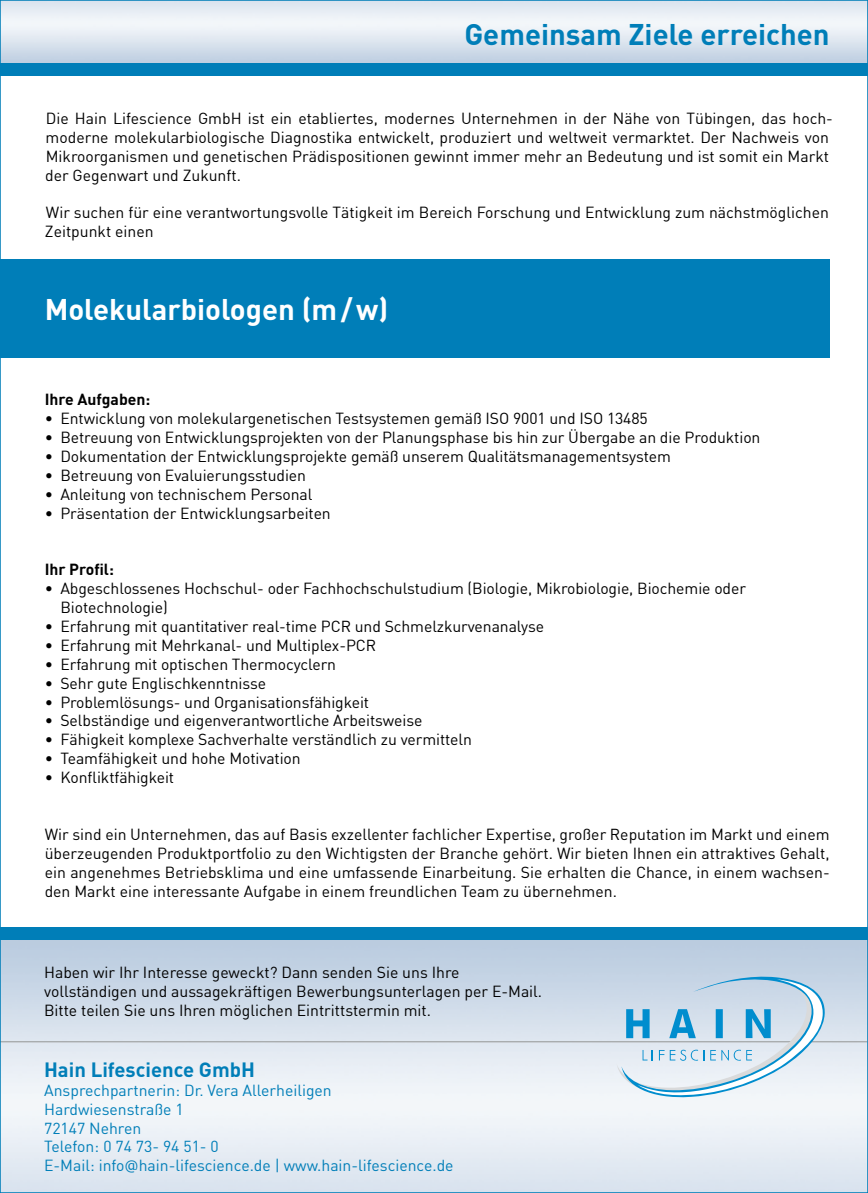
<style>
.page{position:relative;width:868px;height:1193px;background:#fff}
.page>*{position:absolute;margin:0;border:0;box-sizing:border-box;transform-origin:0 0}
.t1{font:700 29.25px "DIN";color:#007eb8}
.t2{font:700 29.25px "DIN";color:#fff}
.t3{font:700 20.25px "DIN";color:#007eb8}
.t4{font:15.75px/18.9px "DIN";letter-spacing:-.005em;color:#000}
.t5{font:15.75px/18.9px "DIN";color:#007eb8}
.t6{font:700 15.75px "DIN";color:#000}
.s1{font-family:"Verdana";font-size:14.17px}
</style>
<div class="page">
<div style="left:0;top:63px;width:867px;height:13px;background:#007eb8"></div>
<div style="left:0;top:927px;width:867px;height:13px;background:#007eb8"></div>
<hr style="left:0;top:1041px;width:867px;height:1px;background:#9c9e9f">
<svg style="left:616px;top:976px;width:213px;height:123px;background:#c3daea"></svg>
<div style="left:0;top:259px;width:829px;height:99px;background:#007eb8"></div>
<h1 class="t1" style="left:464px;top:15px;width:367px">Gemeinsam Ziele erreichen</h1>
<p class="t4" style="left:45px;top:109px;width:789px">Die Hain Lifescience GmbH ist ein etabliertes, modernes Unternehmen in der Nähe von Tübingen, das hoch&shy;moderne molekularbiologische Diagnostika entwickelt, produziert und weltweit vermarktet. Der Nachweis von Mikroorganismen und genetischen Prädispositionen gewinnt immer mehr an Bedeutung und ist somit ein Markt der Gegenwart und Zukunft.</p>
<p class="t4" style="left:45px;top:203px;width:785px">Wir suchen für eine verantwortungsvolle Tätigkeit im Bereich Forschung und Entwicklung zum nächstmöglichen<br>Zeitpunkt einen</p>
<h1 class="t2" style="left:45px;top:290px;width:345px">Molekularbiologen (m/w)</h1>
<p class="t6" style="left:45px;top:389px;width:107px">Ihre Aufgaben:</p>
<p class="t4" style="left:45px;top:408px;width:604px">• Entwicklung von molekulargenetischen Testsystemen gemäß ISO 9001 und ISO 13485</p>
<p class="t4" style="left:45px;top:427px;width:717px">• Betreuung von Entwicklungsprojekten von der Planungsphase bis hin zur Übergabe an die Produktion</p>
<p class="t4" style="left:45px;top:446px;width:627px">• Dokumentation der Entwicklungsprojekte gemäß unserem Qualitätsmanagementsystem</p>
<p class="t4" style="left:45px;top:465px;width:263px">• Betreuung von Evaluierungsstudien</p>
<p class="t4" style="left:45px;top:484px;width:269px">• Anleitung von technischem Personal</p>
<p class="t4" style="left:45px;top:503px;width:287px">• Präsentation der Entwicklungsarbeiten</p>
<p class="t6" style="left:45px;top:559px;width:71px">Ihr Profil:</p>
<p class="t4" style="left:60px;top:579px;width:687px;text-indent:-16px">• Abgeschlossenes Hochschul- oder Fachhochschulstudium (Biologie, Mikrobiologie, Biochemie oder<br>Biotechnologie)</p>
<p class="t4" style="left:45px;top:616px;width:501px">• Erfahrung mit quantitativer real-time PCR und Schmelzkurvenanalyse</p>
<p class="t4" style="left:45px;top:635px;width:333px">• Erfahrung mit Mehrkanal- und Multiplex-PCR</p>
<p class="t4" style="left:45px;top:654px;width:293px">• Erfahrung mit optischen Thermocyclern</p>
<p class="t4" style="left:45px;top:673px;width:223px">• Sehr gute Englischkenntnisse</p>
<p class="t4" style="left:45px;top:692px;width:326px">• Problemlösungs- und Organisationsfähigkeit</p>
<p class="t4" style="left:45px;top:711px;width:379px">• Selbständige und eigenverantwortliche Arbeitsweise</p>
<p class="t4" style="left:45px;top:730px;width:428px">• Fähigkeit komplexe Sachverhalte verständlich zu vermitteln</p>
<p class="t4" style="left:45px;top:749px;width:257px">• Teamfähigkeit und hohe Motivation</p>
<p class="t4" style="left:45px;top:768px;width:131px">• Konfliktfähigkeit</p>
<p class="t4" style="left:45px;top:824px;width:786px;text-align:justify">Wir sind ein Unternehmen, das auf Basis exzellenter fachlicher Expertise, großer Reputation im Markt und einem überzeugenden Produktportfolio zu den Wichtigsten der Branche gehört. Wir bieten Ihnen ein attraktives Gehalt, ein angenehmes Betriebsklima und eine umfassende Einarbeitung. Sie erhalten die Chance, in einem wachsen&shy;den Markt eine interessante Aufgabe in einem freundlichen Team zu übernehmen.</p>
<p class="t4" style="left:44px;top:962px;width:499px">Haben wir Ihr Interesse geweckt? Dann senden Sie uns Ihre vollständigen und aussagekräftigen Bewerbungsunterlagen per E-Mail.<br>Bitte teilen Sie uns Ihren möglichen Eintrittstermin mit.</p>
<p class="t3" style="left:44px;top:1056px;width:212px">Hain Lifescience GmbH</p>
<p class="t5" style="left:44px;top:1080px;width:411px">Ansprechpartnerin: Dr. Vera Allerheiligen Hardwiesenstraße 1<br>72147 Nehren<br>Telefon: 0 74 73- 94 51- 0<br>E-Mail: info<span class="s1">@</span>hain-lifescience.de | www.hain-lifescience.de</p>
</div>
